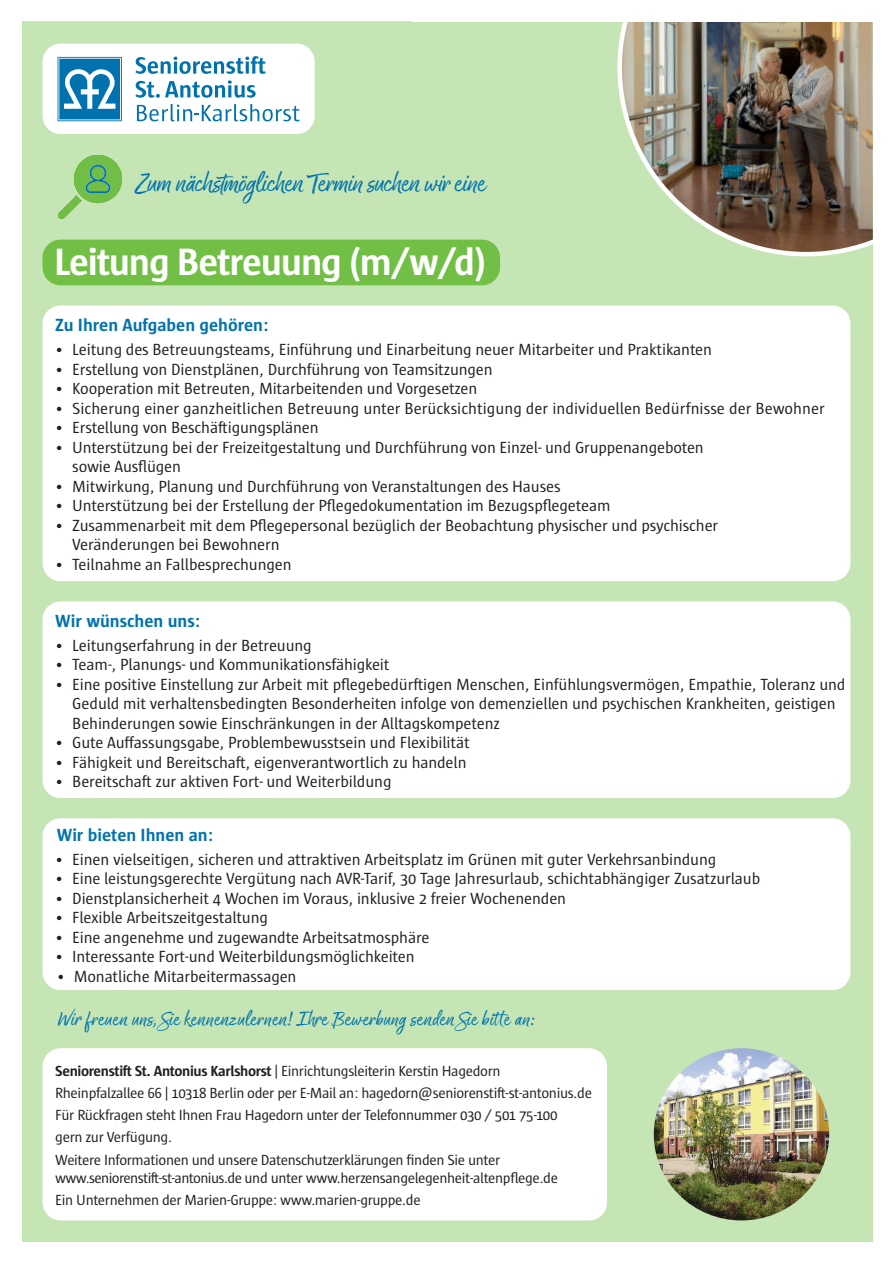
<style>
.page{position:relative;width:893px;height:1263px;background:#fff}
.page>*{position:absolute;margin:0;border:0;box-sizing:border-box;transform-origin:0 0}
.t1{font:700 39px "Sun";letter-spacing:-.03em;color:#fff}
.t2{font:30px "Good Karma";letter-spacing:-.03em;color:#0073ae}
.t3{font:22.5px "Good Karma";color:#0073ae}
.t4{font:700 18px "Sun";color:#0073ae}
.t5{font:16.5px/19.5px "Sun";letter-spacing:-.01em;color:#231f20}
.t6{font:15px/22.2px "Sun";letter-spacing:-.025em;color:#231f20}
.s1{font-weight:700}
</style>
<div class="page">
<div style="left:22px;top:21px;width:851px;height:1221px;background:#c6e5b4"></div>
<div style="left:43px;top:44px;width:272px;height:90px;background:#fff;border-radius:18px"></div>
<svg style="left:58px;top:57px;width:64px;height:64px"></svg>
<svg style="left:135px;top:56px;width:131px;height:18px"></svg>
<svg style="left:135px;top:80px;width:121px;height:18px"></svg>
<svg style="left:137px;top:104px;width:163px;height:17px"></svg>
<div style="left:43px;top:240px;width:457px;height:45px;background:#71bf44;border-radius:18px"></div>
<img style="left:58px;top:155px;width:64px;height:64px">
<div style="left:43px;top:601px;width:807px;height:197px;background:#fff;border-radius:18px"></div>
<div style="left:43px;top:818px;width:807px;height:172px;background:#fff;border-radius:18px"></div>
<div style="left:43px;top:305px;width:807px;height:276px;background:#fff;border-radius:18px"></div>
<img style="left:654px;top:1048px;width:175px;height:172px">
<div style="left:43px;top:1048px;width:564px;height:172px;background:#fff;border-radius:18px"></div>
<img style="left:617px;top:21px;width:256px;height:235px">
<h2 class="t2" style="left:135px;top:165px;width:353px">Zum nächstmöglichen Termin suchen wir eine</h2>
<h1 class="t1" style="left:54px;top:240px;width:433px">Leitung Betreuung (m/w/d)</h1>
<p class="t4" style="left:55px;top:315px;width:215px">Zu Ihren Aufgaben gehören:</p>
<p class="t5" style="left:55px;top:340px;width:658px">• Leitung des Betreuungsteams, Einführung und Einarbeitung neuer Mitarbeiter und Praktikanten</p>
<p class="t5" style="left:55px;top:359px;width:439px">• Erstellung von Dienstplänen, Durchführung von Teamsitzungen</p>
<p class="t5" style="left:55px;top:379px;width:424px">• Kooperation mit Betreuten, Mitarbeitenden und Vorgesetzen</p>
<p class="t5" style="left:55px;top:398px;width:771px">• Sicherung einer ganzheitlichen Betreuung unter Berücksichtigung der individuellen Bedürfnisse der Bewohner</p>
<p class="t5" style="left:55px;top:418px;width:265px">• Erstellung von Beschäftigungsplänen</p>
<p class="t5" style="left:72px;top:437px;width:633px;text-indent:-17px">• Unterstützung bei der Freizeitgestaltung und Durchführung von Einzel- und Gruppenangeboten sowie Ausflügen</p>
<p class="t5" style="left:55px;top:476px;width:507px">• Mitwirkung, Planung und Durchführung von Veranstaltungen des Hauses</p>
<p class="t5" style="left:55px;top:496px;width:557px">• Unterstützung bei der Erstellung der Pflegedokumentation im Bezugspflegeteam</p>
<p class="t5" style="left:72px;top:515px;width:648px;text-indent:-17px">• Zusammenarbeit mit dem Pflegepersonal bezüglich der Beobachtung physischer und psychischer<br>Veränderungen bei Bewohnern</p>
<p class="t5" style="left:55px;top:554px;width:238px">• Teilnahme an Fallbesprechungen</p>
<p class="t4" style="left:55px;top:611px;width:147px">Wir wünschen uns:</p>
<p class="t5" style="left:55px;top:635px;width:258px">• Leitungserfahrung in der Betreuung</p>
<p class="t5" style="left:55px;top:655px;width:336px">• Team-, Planungs- und Kommunikationsfähigkeit</p>
<p class="t5" style="left:72px;top:674px;width:775px;text-indent:-17px">• Eine positive Einstellung zur Arbeit mit pflegebedürftigen Menschen, Einfühlungsvermögen, Empathie, Toleranz und<br>Geduld mit verhaltensbedingten Besonderheiten infolge von demenziellen und psychischen Krankheiten, geistigen<br>Behinderungen sowie Einschränkungen in der Alltagskompetenz</p>
<p class="t5" style="left:55px;top:733px;width:416px">• Gute Auffassungsgabe, Problembewusstsein und Flexibilität</p>
<p class="t5" style="left:55px;top:752px;width:413px">• Fähigkeit und Bereitschaft, eigenverantwortlich zu handeln</p>
<p class="t5" style="left:55px;top:772px;width:338px">• Bereitschaft zur aktiven Fort- und Weiterbildung</p>
<p class="t4" style="left:57px;top:825px;width:158px">Wir bieten Ihnen an:</p>
<p class="t5" style="left:55px;top:849px;width:663px">• Einen vielseitigen, sicheren und attraktiven Arbeitsplatz im Grünen mit guter Verkehrsanbindung</p>
<p class="t5" style="left:55px;top:869px;width:706px">• Eine leistungsgerechte Vergütung nach AVR-Tarif, 30 Tage Jahresurlaub, schichtabhängiger Zusatzurlaub</p>
<p class="t5" style="left:55px;top:888px;width:512px">• Dienstplansicherheit 4 Wochen im Voraus, inklusive 2 freier Wochenenden</p>
<p class="t5" style="left:55px;top:908px;width:214px">• Flexible Arbeitszeitgestaltung</p>
<p class="t5" style="left:55px;top:927px;width:376px">• Eine angenehme und zugewandte Arbeitsatmosphäre</p>
<p class="t5" style="left:55px;top:947px;width:361px">• Interessante Fort-und Weiterbildungsmöglichkeiten</p>
<p class="t5" style="left:57px;top:966px;width:241px">• Monatliche Mitarbeitermassagen</p>
<h3 class="t3" style="left:57px;top:1005px;width:479px">Wir freuen uns, Sie kennenzulernen! Ihre Bewerbung senden Sie bitte an:</h3>
<p class="t6" style="left:55px;top:1059px;width:538px"><span class="s1">Seniorenstift St. Antonius Karlshorst</span> | Einrichtungsleiterin Kerstin Hagedorn Rheinpfalzallee 66 | 10318 Berlin oder per E-Mail an: hagedorn@seniorenstift-st-antonius.de Für Rückfragen steht Ihnen Frau Hagedorn unter der Telefonnummer 030 / 501 75-100<br>gern zur Verfügung.<br>Weitere Informationen und unsere Datenschutzerklärungen finden Sie unter</p>
<p class="t6" style="left:55px;top:1166px;width:504px">www.seniorenstift-st-antonius.de und unter www.herzensangelegenheit-altenpflege.de<br>Ein Unternehmen der Marien-Gruppe: www.marien-gruppe.de</p>
</div>
